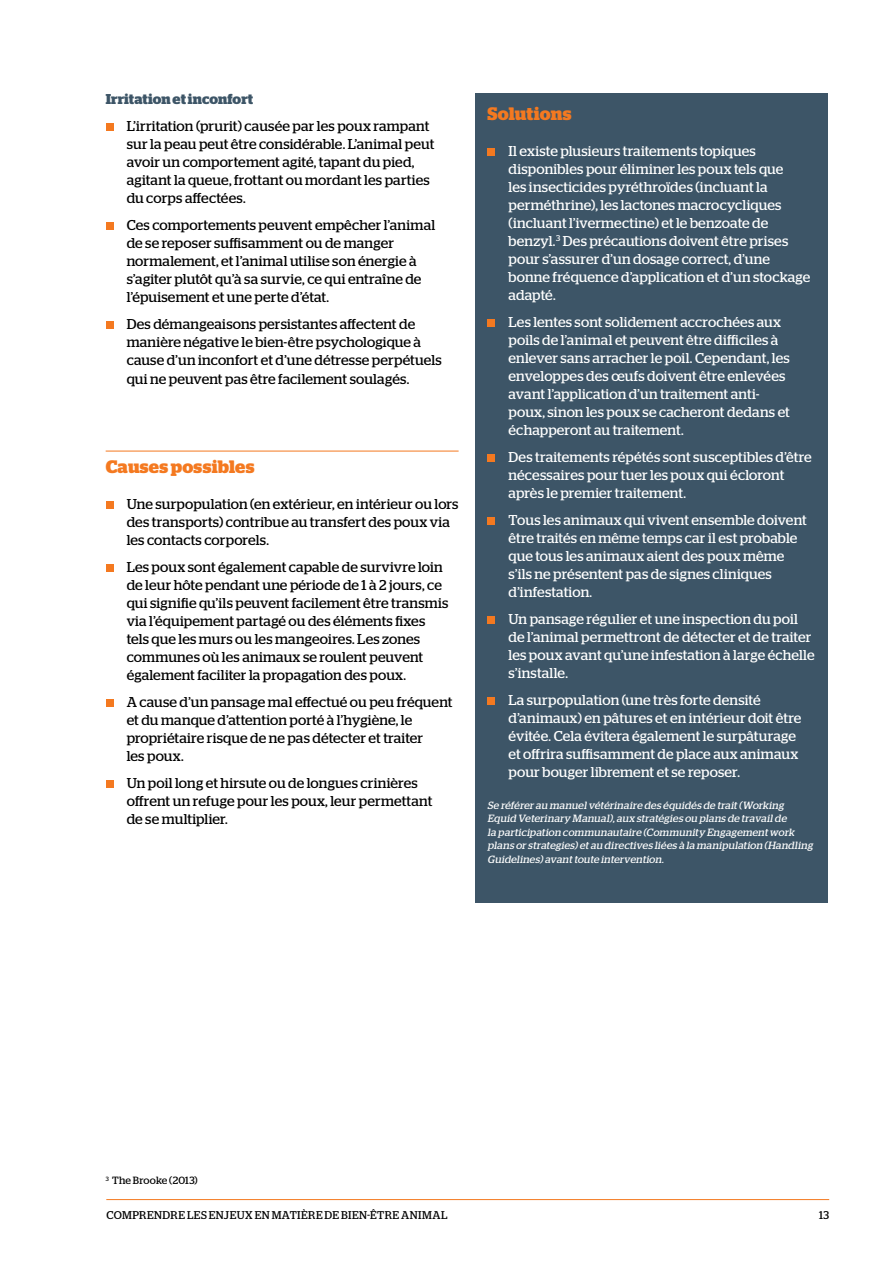
<style>
.page{position:relative;width:893px;height:1263px;background:#fff}
.page>*{position:absolute;margin:0;border:0;box-sizing:border-box;transform-origin:0 0}
.t1{font:700 18px "Stag";letter-spacing:.01em;color:#f47920}
.t2{font:14.25px/18px "Stag";letter-spacing:.01em;color:#000}
.t3{font:14.25px/18px "Stag";letter-spacing:.01em;color:#fff}
.t4{font:700 14.25px "Stag";letter-spacing:.005em;color:#3d5567}
.t5{font:11.25px "Stag";letter-spacing:.04em;color:#000}
.t6{font:italic 10.5px/13.5px "Stag";letter-spacing:.025em;color:#fff}
.t7{font:10.5px "Stag";letter-spacing:.02em;color:#000}
</style>
<div class="page">
<hr style="left:106px;top:1199px;width:723px;height:1px;background:#f47920">
<div style="left:475px;top:93px;width:353px;height:809px;background:#3d5567"></div>
<div style="left:487px;top:148px;width:8px;height:8px;background:#f47920"></div>
<div style="left:487px;top:319px;width:8px;height:8px;background:#f47920"></div>
<div style="left:487px;top:454px;width:8px;height:8px;background:#f47920"></div>
<div style="left:487px;top:517px;width:8px;height:8px;background:#f47920"></div>
<div style="left:487px;top:616px;width:8px;height:8px;background:#f47920"></div>
<div style="left:487px;top:697px;width:8px;height:8px;background:#f47920"></div>
<hr style="left:106px;top:451px;width:353px;height:1px;background:#f47920">
<div style="left:106px;top:123px;width:8px;height:8px;background:#f47920"></div>
<div style="left:106px;top:222px;width:8px;height:8px;background:#f47920"></div>
<div style="left:106px;top:321px;width:8px;height:8px;background:#f47920"></div>
<div style="left:106px;top:501px;width:8px;height:8px;background:#f47920"></div>
<div style="left:106px;top:564px;width:8px;height:8px;background:#f47920"></div>
<div style="left:106px;top:699px;width:8px;height:8px;background:#f47920"></div>
<div style="left:106px;top:780px;width:8px;height:8px;background:#f47920"></div>
<p class="t4" style="left:106px;top:91px;width:149px">Irritation et inconfort</p>
<p class="t2" style="left:127px;top:117px;width:309px">L’irritation (prurit) causée par les poux rampant sur la peau peut être considérable. L’animal peut avoir un comportement agité, tapant du pied, agitant la queue, frottant ou mordant les parties du corps affectées.</p>
<p class="t2" style="left:127px;top:216px;width:310px">Ces comportements peuvent empêcher l’animal de se reposer suffisamment ou de manger normalement, et l’animal utilise son énergie à s’agiter plutôt qu’à sa survie, ce qui entraîne de l’épuisement et une perte d’état.</p>
<p class="t2" style="left:127px;top:315px;width:317px">Des démangeaisons persistantes affectent de manière négative le bien-être psychologique à cause d’un inconfort et d’une détresse perpétuels qui ne peuvent pas être facilement soulagés.</p>
<p class="t1" style="left:106px;top:456px;width:150px">Causes possibles</p>
<p class="t2" style="left:127px;top:495px;width:333px">Une surpopulation (en extérieur, en intérieur ou lors des transports) contribue au transfert des poux via les contacts corporels.</p>
<p class="t2" style="left:127px;top:558px;width:323px">Les poux sont également capable de survivre loin de leur hôte pendant une période de 1 à 2 jours, ce qui signifie qu’ils peuvent facilement être transmis via l’équipement partagé ou des éléments fixes tels que les murs ou les mangeoires. Les zones communes où les animaux se roulent peuvent également faciliter la propagation des poux.</p>
<p class="t2" style="left:127px;top:693px;width:327px">A cause d’un pansage mal effectué ou peu fréquent et du manque d’attention porté à l’hygiène, le propriétaire risque de ne pas détecter et traiter<br>les poux.</p>
<p class="t2" style="left:127px;top:774px;width:307px">Un poil long et hirsute ou de longues crinières offrent un refuge pour les poux, leur permettant de se multiplier.</p>
<p class="t1" style="left:487px;top:103px;width:86px">Solutions</p>
<p class="t3" style="left:508px;top:142px;width:303px">Il existe plusieurs traitements topiques disponibles pour éliminer les poux tels que<br>les insecticides pyréthroïdes (incluant la perméthrine), les lactones macrocycliques (incluant l’ivermectine) et le benzoate de benzyl.<sup>3</sup> Des précautions doivent être prises pour s’assurer d’un dosage correct, d’une bonne fréquence d’application et d’un stockage adapté.</p>
<p class="t3" style="left:508px;top:313px;width:283px">Les lentes sont solidement accrochées aux poils de l’animal et peuvent être difficiles à enlever sans arracher le poil. Cependant, les enveloppes des œufs doivent être enlevées avant l’application d’un traitement anti&shy;poux, sinon les poux se cacheront dedans et échapperont au traitement.</p>
<p class="t3" style="left:508px;top:448px;width:305px">Des traitements répétés sont susceptibles d’être nécessaires pour tuer les poux qui écloront après le premier traitement.</p>
<p class="t3" style="left:508px;top:511px;width:300px">Tous les animaux qui vivent ensemble doivent être traités en même temps car il est probable que tous les animaux aient des poux même s’ils ne présentent pas de signes cliniques d’infestation.</p>
<p class="t3" style="left:508px;top:610px;width:308px">Un pansage régulier et une inspection du poil de l’animal permettront de détecter et de traiter les poux avant qu’une infestation à large échelle s’installe.</p>
<p class="t3" style="left:508px;top:691px;width:294px">La surpopulation (une très forte densité d’animaux) en pâtures et en intérieur doit être évitée. Cela évitera également le surpâturage et offrira suffisamment de place aux animaux pour bouger librement et se reposer.</p>
<p class="t6" style="left:487px;top:798px;width:327px">Se référer au manuelvétérinaire des équidés de trait(Working Equid Veterinary Manual),aux stratégies ou plans de travailde<br>la participation communautaire (Community Engagementwork plans or strategies)etau directives liées à la manipulation (Handling Guidelines)avanttoute intervention.</p>
<p class="t7" style="left:106px;top:1174px;width:94px"><sup>3</sup> The Brooke (2013)</p>
<p class="t5" style="left:106px;top:1209px;width:343px">COMPRENDRE LES ENJEUX EN MATIÈRE DE BIEN-ÊTRE ANIMAL</p>
<p class="t5" style="left:819px;top:1209px;width:11px">13</p>
</div>
